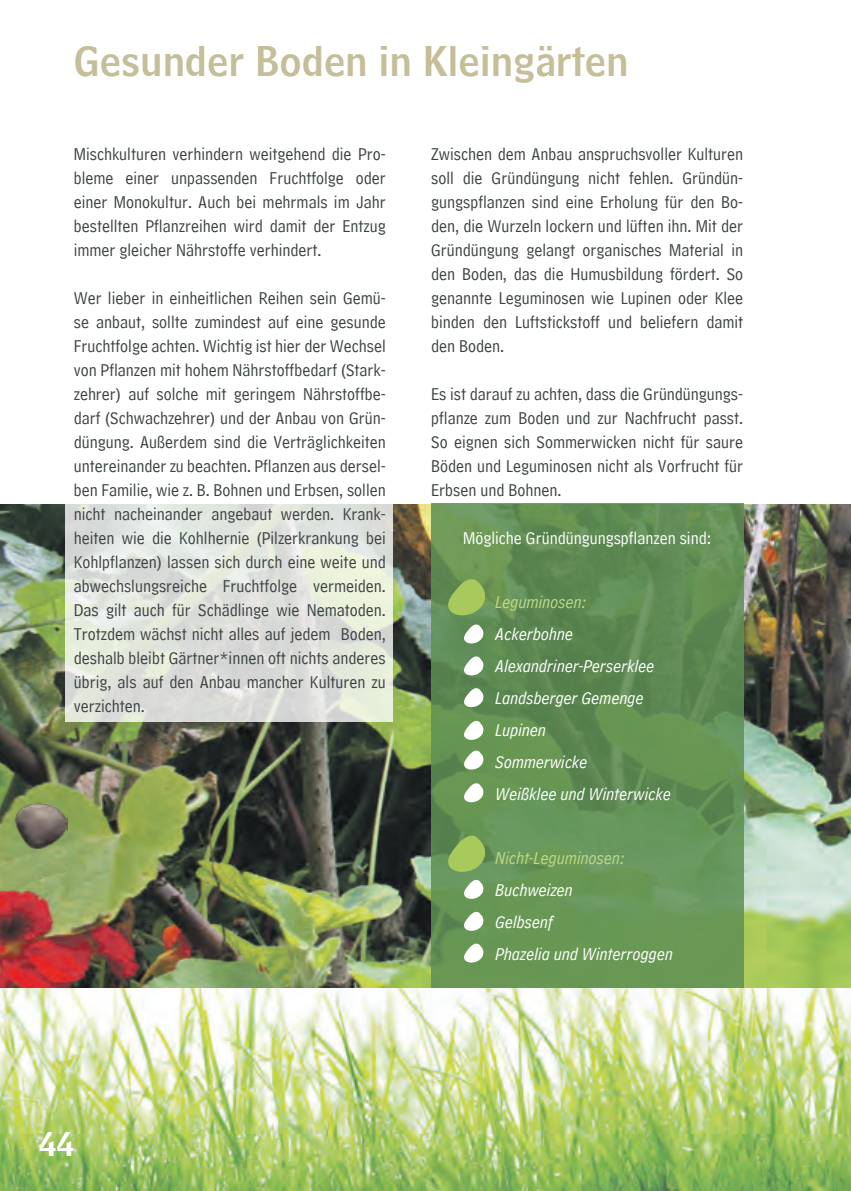
<style>
.page{position:relative;width:851px;height:1191px;background:#fff}
.page>*{position:absolute;margin:0;border:0;box-sizing:border-box;transform-origin:0 0}
.t1{font:40px "HM Headline";color:#c4be99}
.t2{font:32px "HM Headline";color:#fff}
.t3{font:18px/24px "HM Comment";color:#3c4243;text-align:justify}
.t4{font:italic 18px/32px "HM Comment";color:#fff}
.t5{font:18px "HM Comment";color:#fff}
.t6{font:italic 18px "HM Comment";color:#bfd988}
</style>
<div class="page">
<img style="left:0;top:987px;width:850px;height:204px">
<img style="left:0;top:504px;width:850px;height:483px">
<svg style="left:65px;top:504px;width:328px;height:217px;background:#e0e3dc"></svg>
<svg style="left:431px;top:503px;width:312px;height:485px;background:#639055"></svg>
<svg style="left:463px;top:654px;width:21px;height:21px"></svg>
<svg style="left:447px;top:831px;width:39px;height:41px;background:#8bb158"></svg>
<svg style="left:463px;top:686px;width:21px;height:21px"></svg>
<svg style="left:463px;top:719px;width:21px;height:21px"></svg>
<svg style="left:463px;top:748px;width:21px;height:21px"></svg>
<svg style="left:463px;top:781px;width:21px;height:21px"></svg>
<svg style="left:463px;top:622px;width:21px;height:21px"></svg>
<svg style="left:463px;top:909px;width:21px;height:22px"></svg>
<svg style="left:463px;top:941px;width:21px;height:21px"></svg>
<svg style="left:463px;top:878px;width:21px;height:21px"></svg>
<svg style="left:447px;top:575px;width:39px;height:40px;background:#8eb358"></svg>
<img style="left:14px;top:802px;width:53px;height:47px">
<h1 class="t1" style="left:74px;top:26px;width:556px">Gesunder Boden in Kleingärten</h1>
<p class="t3" style="left:74px;top:139px;width:313px">Mischkulturen verhindern weitgehend die Pro&shy;bleme einer unpassenden Fruchtfolge oder einer Monokultur. Auch bei mehrmals im Jahr bestellten Pflanzreihen wird damit der Entzug immer gleicher Nährstoffe verhindert.</p>
<p class="t3" style="left:74px;top:283px;width:313px">Wer lieber in einheitlichen Reihen sein Gemü&shy;se anbaut, sollte zumindest auf eine gesunde Fruchtfolge achten. Wichtig ist hier der Wechsel von Pflanzen mit hohem Nährstoffbedarf (Stark&shy;zehrer) auf solche mit geringem Nährstoffbe&shy;darf (Schwachzehrer) und der Anbau von Grün&shy;düngung. Außerdem sind die Verträglichkeiten untereinander zu beachten. Pflanzen aus dersel&shy;ben Familie, wie z. B. Bohnen und Erbsen, sollen nicht nacheinander angebaut werden. Krank&shy;heiten wie die Kohlhernie (Pilzerkrankung bei Kohlpflanzen) lassen sich durch eine weite und abwechslungsreiche Fruchtfolge vermeiden.<br>Das gilt auch für Schädlinge wie Nematoden.<br>Trotzdem wächst nicht alles auf jedem Boden, deshalb bleibt Gärtner*innen oft nichts anderes übrig, als auf den Anbau mancher Kulturen zu verzichten.</p>
<p class="t3" style="left:431px;top:139px;width:313px">Zwischen dem Anbau anspruchsvoller Kulturen soll die Gründüngung nicht fehlen. Gründün&shy;gungspflanzen sind eine Erholung für den Bo&shy;den, die Wurzeln lockern und lüften ihn. Mit der Gründüngung gelangt organisches Material in den Boden, das die Humusbildung fördert. So genannte Leguminosen wie Lupinen oder Klee binden den Luftstickstoff und beliefern damit den Boden.</p>
<p class="t3" style="left:431px;top:378px;width:313px">Es ist darauf zu achten, dass die Gründüngungs&shy;pflanze zum Boden und zur Nachfrucht passt.<br>So eignen sich Sommerwicken nicht für saure Böden und Leguminosen nicht als Vorfrucht für Erbsen und Bohnen.</p>
<p class="t5" style="left:463px;top:522px;width:250px">Mögliche Gründüngungspflanzen sind:</p>
<p class="t6" style="left:495px;top:591px;width:92px">Leguminosen:</p>
<p class="t4" style="left:495px;top:617px;width:177px">Ackerbohne<br>Alexandriner-Perserklee<br>Landsberger Gemenge<br>Lupinen<br>Sommerwicke<br>Weißklee und Winterwicke</p>
<p class="t6" style="left:495px;top:847px;width:131px">Nicht-Leguminosen:</p>
<p class="t4" style="left:495px;top:873px;width:179px">Buchweizen<br>Gelbsenf<br>Phazelia und Winterroggen</p>
<h2 class="t2" style="left:39px;top:1116px;width:37px">44</h2>
</div>
